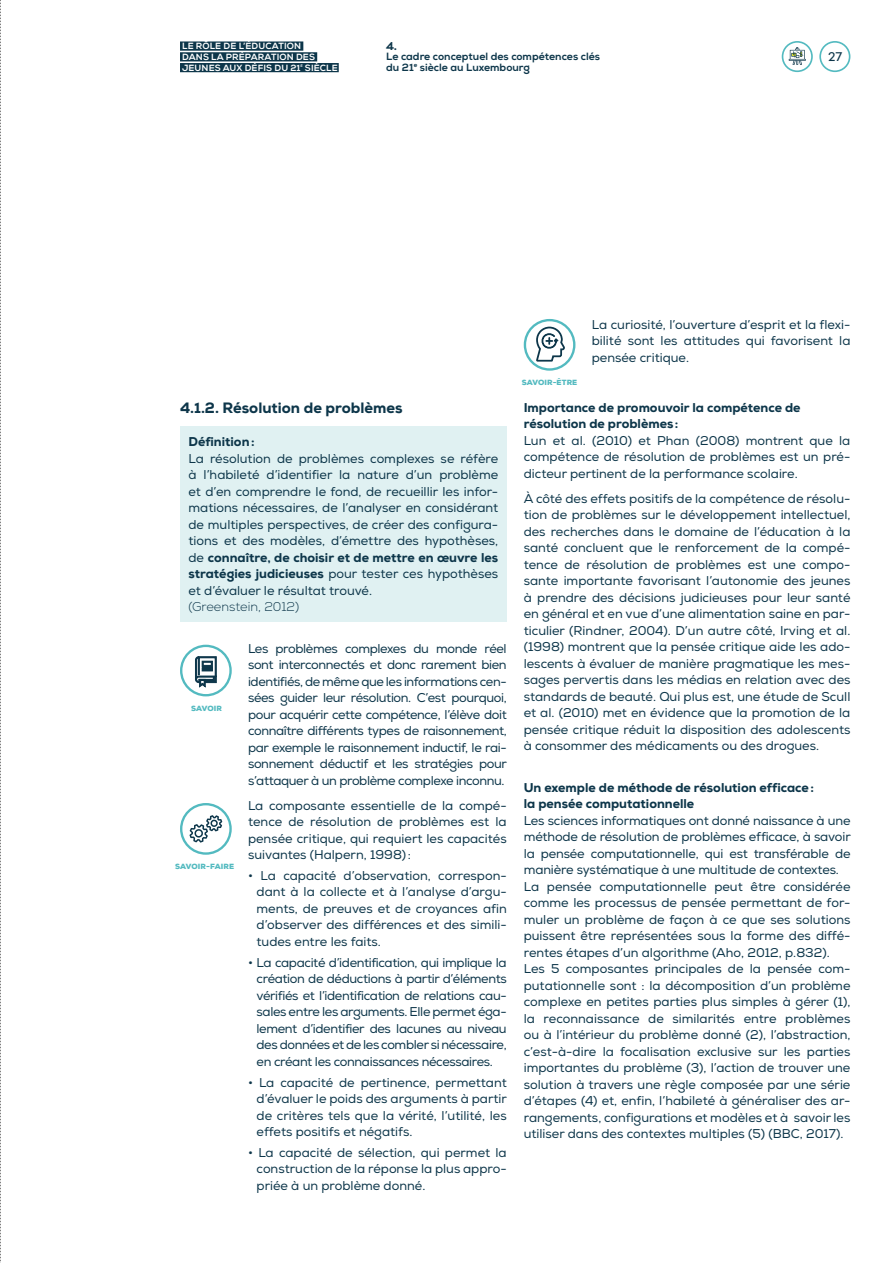
<style>
.page{position:relative;width:893px;height:1263px;background:#fff}
.page>*{position:absolute;margin:0;border:0;box-sizing:border-box;transform-origin:0 0}
.t1{font:800 15px "Nexa";color:#0d364a}
.t2{font:12.75px/16.5px "Nexa";color:#0d364a;text-align:justify}
.t3{font:800 12.75px/16.5px "Nexa";color:#0d364a}
.t4{font:300 12.75px "Nexa";color:#0d364a}
.t5{font:500 11.55px "Galano Classic";color:#0d364a}
.t6{font:800 10.5px/10.5px "Nexa";color:#0d364a}
.t7{font:700 10.5px "Galano Classic";color:#0d364a}
.t8{font:800 9px/10.8px "Nexa";letter-spacing:.015em;color:#fff}
.t9{font:900 7.5px "Nexa";letter-spacing:.015em;color:#53bac0}
.t10{font:800 3.45px "Nexa";color:#fff}
.s1{font-weight:800}
</style>
<div class="page">
<div style="left:180px;top:41px;width:123px;height:10px;background:#0d364a"></div>
<div style="left:180px;top:52px;width:137px;height:9px;background:#0d364a"></div>
<div style="left:180px;top:63px;width:159px;height:9px;background:#0d364a"></div>
<div style="left:819px;top:41px;width:31px;height:31px;border:2px solid #53bac0;border-radius:50%"></div>
<svg style="left:0;top:0;width:1px;height:1263px"></svg>
<div style="left:180px;top:427px;width:327px;height:195px;background:#e0f1f2"></div>
<svg style="left:189px;top:815px;width:33px;height:27px"></svg>
<div style="left:180px;top:803px;width:52px;height:52px;border:2px solid #53bac0;border-radius:50%"></div>
<svg style="left:195px;top:656px;width:22px;height:31px"></svg>
<div style="left:180px;top:645px;width:52px;height:51px;border:2px solid #53bac0;border-radius:50%"></div>
<div style="left:782px;top:41px;width:31px;height:31px;border:2px solid #53bac0;border-radius:50%"></div>
<svg style="left:789px;top:47px;width:17px;height:18px"></svg>
<div style="left:524px;top:319px;width:51px;height:52px;border:2px solid #53bac0;border-radius:50%"></div>
<svg style="left:535px;top:326px;width:31px;height:37px"></svg>
<p class="t8" style="left:182px;top:41px;width:157px">LE RÔLE DE L’ÉDUCATION<br>DANS LA PRÉPARATION DES<br>JEUNES AUX DÉFIS DU 21 SIÈCLE</p>
<p class="t10" style="left:300px;top:64px;width:4px">E</p>
<p class="t7" style="left:386px;top:39px;width:12px">4.</p>
<p class="t6" style="left:386px;top:52px;width:215px">Le cadre conceptuel des compétences clés du 21<sup>e</sup> siècle au Luxembourg</p>
<p class="t5" style="left:828px;top:49px;width:15px">27</p>
<p class="t1" style="left:180px;top:398px;width:224px">4.1.2. Résolution de problèmes</p>
<p class="t3" style="left:189px;top:434px;width:68px">Définition:</p>
<p class="t2" style="left:189px;top:450px;width:311px">La résolution de problèmes complexes se réfère à l’habileté d’identifier la nature d’un problème et d’en comprendre le fond, de recueillir les infor&shy;mations nécessaires, de l’analyser en considérant de multiples perspectives, de créer des configura&shy;tions et des modèles, d’émettre des hypothèses, de <span class="s1">connaître, de choisir et de mettre en œuvre les stratégies judicieuses</span> pour tester ces hypothèses et d’évaluer le résultat trouvé.</p>
<p class="t4" style="left:189px;top:599px;width:112px">(Greenstein, 2012)</p>
<p class="t2" style="left:248px;top:640px;width:260px">Les problèmes complexes du monde réel sont interconnectés et donc rarement bien identifiés, de même que les informations cen&shy;sées guider leur résolution. C’est pourquoi, pour acquérir cette compétence, l’élève doit connaître différents types de raisonnement, par exemple le raisonnement inductif, le rai&shy;sonnement déductif et les stratégies pour s’attaquer à un problème complexe inconnu.</p>
<p class="t2" style="left:248px;top:797px;width:260px">La composante essentielle de la compé&shy;tence de résolution de problèmes est la pensée critique, qui requiert les capacités suivantes (Halpern, 1998):</p>
<p class="t2" style="left:257px;top:867px;width:252px;text-indent:-9px">• La capacité d’observation, correspon&shy;dant à la collecte et à l’analyse d’argu&shy;ments, de preuves et de croyances afin d’observer des différences et des simili&shy;tudes entre les faits.</p>
<p class="t2" style="left:257px;top:954px;width:252px;text-indent:-9px">• La capacité d’identification, qui implique la création de déductions à partir d’éléments vérifiés et l’identification de relations cau&shy;sales entre les arguments. Elle permet éga&shy;lement d’identifier des lacunes au niveau des données et de les combler si nécessaire, en créant les connaissances nécessaires.</p>
<p class="t2" style="left:257px;top:1074px;width:252px;text-indent:-9px">• La capacité de pertinence, permettant d’évaluer le poids des arguments à partir de critères tels que la vérité, l’utilité, les effets positifs et négatifs.</p>
<p class="t2" style="left:257px;top:1144px;width:252px;text-indent:-9px">• La capacité de sélection, qui permet la construction de la réponse la plus appro&shy;priée à un problème donné.</p>
<p class="t9" style="left:191px;top:703px;width:32px">SAVOIR</p>
<p class="t9" style="left:175px;top:861px;width:60px">SAVOIR-FAIRE</p>
<p class="t2" style="left:592px;top:316px;width:260px">La curiosité, l’ouverture d’esprit et la flexi&shy;bilité sont les attitudes qui favorisent la pensée critique.</p>
<p class="t3" style="left:524px;top:399px;width:278px">Importance de promouvoir la compétence de résolution de problèmes :</p>
<p class="t2" style="left:524px;top:432px;width:328px">Lun et al. (2010) et Phan (2008) montrent que la compétence de résolution de problèmes est un pré&shy;dicteur pertinent de la performance scolaire.</p>
<p class="t2" style="left:524px;top:490px;width:328px">À côté des effets positifs de la compétence de résolu&shy;tion de problèmes sur le développement intellectuel, des recherches dans le domaine de l’éducation à la santé concluent que le renforcement de la compé&shy;tence de résolution de problèmes est une compo&shy;sante importante favorisant l’autonomie des jeunes à prendre des décisions judicieuses pour leur santé en général et en vue d’une alimentation saine en par&shy;ticulier (Rindner, 2004). D’un autre côté, Irving et al. (1998) montrent que la pensée critique aide les ado&shy;lescents à évaluer de manière pragmatique les mes&shy;sages pervertis dans les médias en relation avec des standards de beauté. Qui plus est, une étude de Scull et al. (2010) met en évidence que la promotion de la pensée critique réduit la disposition des adolescents à consommer des médicaments ou des drogues.</p>
<p class="t3" style="left:524px;top:779px;width:292px">Un exemple de méthode de résolution efficace: la pensée computationnelle</p>
<p class="t2" style="left:524px;top:812px;width:329px;text-align:left">Les sciences informatiques ont donné naissance à une méthode de résolution de problèmes efficace, à savoir la pensée computationnelle, qui est transférable de manière systématique à une multitude de contextes.<br>La pensée computationnelle peut être considérée comme les processus de pensée permettant de for&shy;muler un problème de façon à ce que ses solutions puissent être représentées sous la forme des diffé&shy;rentes étapes d’un algorithme (Aho, 2012, p.832).<br>Les 5 composantes principales de la pensée com&shy;putationnelle sont : la décomposition d’un problème complexe en petites parties plus simples à gérer (1), la reconnaissance de similarités entre problèmes ou à l’intérieur du problème donné (2), l’abstraction, c’est-à-dire la focalisation exclusive sur les parties importantes du problème (3), l’action de trouver une solution à travers une règle composée par une série d’étapes (4) et, enfin, l’habileté à généraliser des ar&shy;rangements, configurations et modèles et à savoir les utiliser dans des contextes multiples (5) (BBC, 2017).</p>
<p class="t9" style="left:522px;top:377px;width:57px">SAVOIR-ÊTRE</p>
</div>
